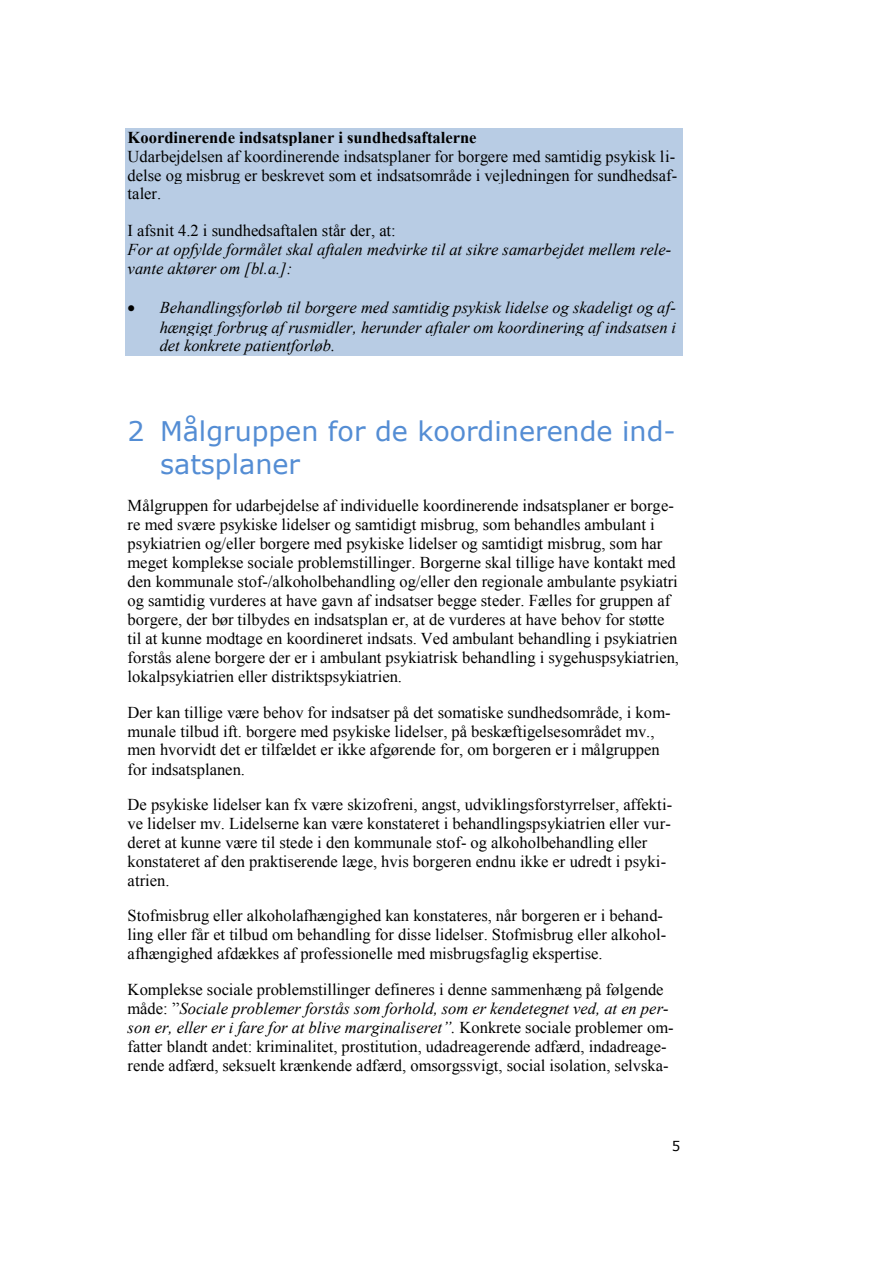
<style>
.page{position:relative;width:893px;height:1263px;background:#fff}
.page>*{position:absolute;margin:0;border:0;box-sizing:border-box;transform-origin:0 0}
.t1{font:27px/32.5px "Verdana";color:#548dd4}
.t2{font:16.5px/19px "Times New Roman";color:#000}
.t3{font:italic 16.5px/19px "Times New Roman";color:#000}
.t4{font:700 16.5px "Times New Roman";color:#000}
.t5{font:13.5px "Verdana";color:#000}
.s1{font-style:italic}
</style>
<div class="page">
<div style="left:125px;top:128px;width:558px;height:19px;background:#b8cce4"></div>
<div style="left:125px;top:147px;width:558px;height:19px;background:#b8cce4"></div>
<div style="left:125px;top:166px;width:558px;height:19px;background:#b8cce4"></div>
<div style="left:125px;top:185px;width:558px;height:18px;background:#b8cce4"></div>
<div style="left:125px;top:203px;width:558px;height:38px;background:#b8cce4"></div>
<div style="left:125px;top:241px;width:558px;height:18px;background:#b8cce4"></div>
<div style="left:125px;top:259px;width:558px;height:19px;background:#b8cce4"></div>
<div style="left:125px;top:278px;width:558px;height:19px;background:#b8cce4"></div>
<div style="left:125px;top:297px;width:558px;height:21px;background:#b8cce4"></div>
<div style="left:125px;top:318px;width:558px;height:18px;background:#b8cce4"></div>
<div style="left:125px;top:336px;width:558px;height:20px;background:#b8cce4"></div>
<p class="t4" style="left:128px;top:131px;width:351px">Koordinerende indsatsplaner i sundhedsaftalerne</p>
<p class="t2" style="left:128px;top:148px;width:551px">Udarbejdelsen af koordinerende indsatsplaner for borgere med samtidig psykisk li&shy;delse og misbrug er beskrevet som et indsatsområde i vejledningen for sundhedsaf&shy;taler.</p>
<p class="t2" style="left:128px;top:223px;width:270px">I afsnit 4.2 i sundhedsaftalen står der, at:</p>
<p class="t3" style="left:128px;top:242px;width:545px">For at opfylde formålet skal aftalen medvirke til at sikre samarbejdet mellem rele&shy;vante aktører om [bl.a.]:</p>
<p class="t3" style="left:160px;top:300px;width:518px;text-align:justify;text-indent:-32px">• Behandlingsforløb til borgere med samtidig psykisk lidelse og skadeligt og af&shy;hængigt forbrug af rusmidler, herunder aftaler om koordinering af indsatsen i det konkrete patientforløb.</p>
<h1 class="t1" style="left:160px;top:415px;width:517px;text-indent:-32px">2 Målgruppen for de koordinerende ind&shy;satsplaner</h1>
<p class="t2" style="left:128px;top:498px;width:553px">Målgruppen for udarbejdelse af individuelle koordinerende indsatsplaner er borge&shy;re med svære psykiske lidelser og samtidigt misbrug, som behandles ambulant i psykiatrien og/eller borgere med psykiske lidelser og samtidigt misbrug, som har meget komplekse sociale problemstillinger. Borgerne skal tillige have kontakt med den kommunale stof-/alkoholbehandling og/eller den regionale ambulante psykiatri og samtidig vurderes at have gavn af indsatser begge steder. Fælles for gruppen af borgere, der bør tilbydes en indsatsplan er, at de vurderes at have behov for støtte til at kunne modtage en koordineret indsats. Ved ambulant behandling i psykiatrien forstås alene borgere der er i ambulant psykiatrisk behandling i sygehuspsykiatrien, lokalpsykiatrien eller distriktspsykiatrien.</p>
<p class="t2" style="left:128px;top:704px;width:545px">Der kan tillige være behov for indsatser på det somatiske sundhedsområde, i kom&shy;munale tilbud ift. borgere med psykiske lidelser, på beskæftigelsesområdet mv., men hvorvidt det er tilfældet er ikke afgørende for, om borgeren er i målgruppen for indsatsplanen.</p>
<p class="t2" style="left:128px;top:796px;width:546px">De psykiske lidelser kan fx være skizofreni, angst, udviklingsforstyrrelser, affekti&shy;ve lidelser mv. Lidelserne kan være konstateret i behandlingspsykiatrien eller vur&shy;deret at kunne være til stede i den kommunale stof- og alkoholbehandling eller konstateret af den praktiserende læge, hvis borgeren endnu ikke er udredt i psyki&shy;atrien.</p>
<p class="t2" style="left:128px;top:908px;width:540px">Stofmisbrug eller alkoholafhængighed kan konstateres, når borgeren er i behand&shy;ling eller får et tilbud om behandling for disse lidelser. Stofmisbrug eller alkohol&shy;afhængighed afdækkes af professionelle med misbrugsfaglig ekspertise.</p>
<p class="t2" style="left:128px;top:981px;width:547px">Komplekse sociale problemstillinger defineres i denne sammenhæng på følgende måde: ”<span class="s1">Sociale problemer forstås som forhold, som er kendetegnet ved, at en per&shy;son er, eller er i fare for at blive marginaliseret”.</span> Konkrete sociale problemer om&shy;fatter blandt andet: kriminalitet, prostitution, udadreagerende adfærd, indadreage&shy;rende adfærd, seksuelt krænkende adfærd, omsorgssvigt, social isolation, selvska-</p>
<p class="t5" style="left:672px;top:1138px;width:10px">5</p>
</div>
